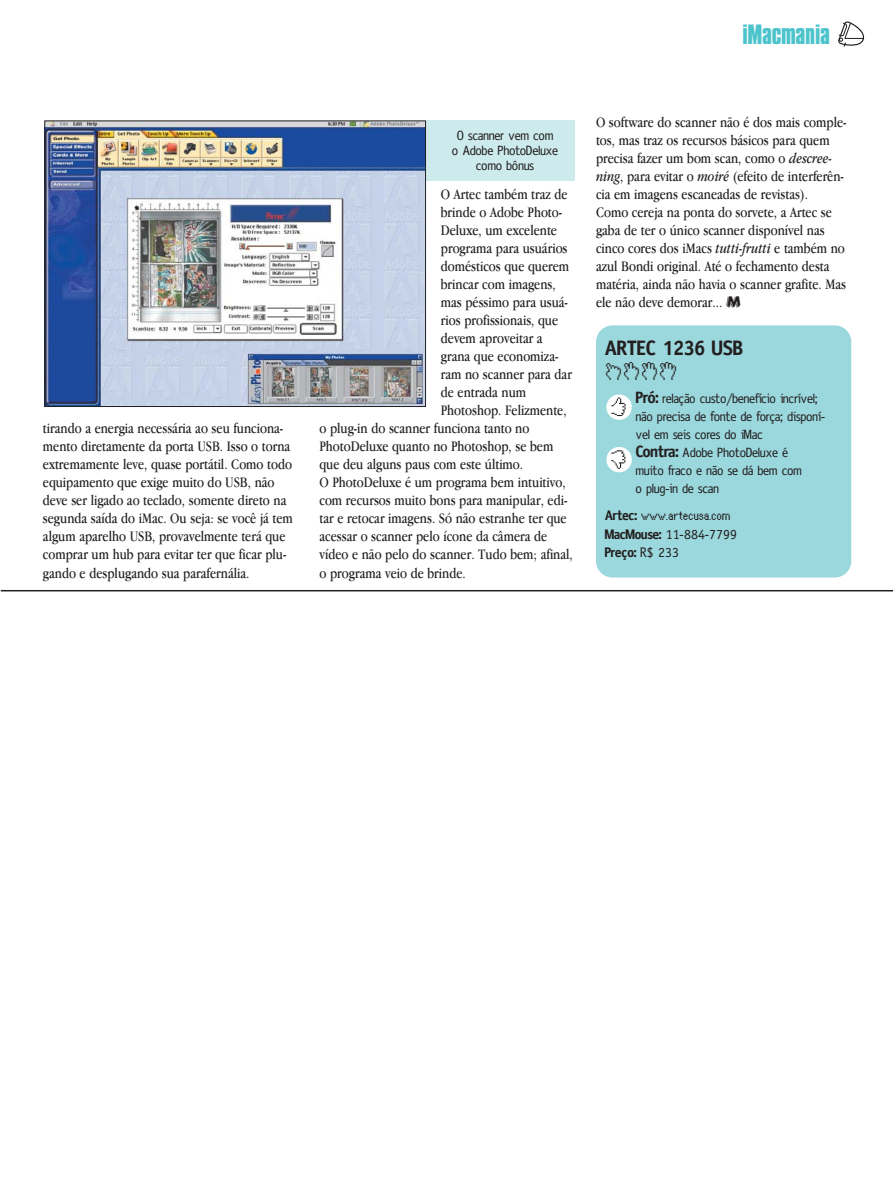
<style>
.page{position:relative;width:893px;height:1190px;background:#fff}
.page>*{position:absolute;margin:0;border:0;box-sizing:border-box;transform-origin:0 0}
.t1{font:27px "Macmania Garamond Normal";color:#231f1f}
.t2{font:700 24px "Compacta BT";letter-spacing:-.015em;color:#4dc4cc}
.t3{font:700 21px "Oficina";letter-spacing:.015em;color:#231f1f}
.t4{font:15px/18px "Macmania Garamond Normal";color:#231f1f}
.t5{font:13.95px/18px "Oficina";color:#231f1f}
.t6{font:13.5px/18px "Oficina";color:#231f1f;text-align:center}
.t7{font:13.5px "Genoveva";color:#231f1f}
.s1{font-style:italic}
.s2{font-weight:700;font-size:16.5px}
.s3{font-family:"Oficina";font-weight:700;font-size:13.95px}
.s4{font-weight:700}
</style>
<div class="page">
<div style="left:422px;top:121px;width:152px;height:60px;background:#cdebed"></div>
<svg style="left:838px;top:21px;width:27px;height:26px"></svg>
<div style="left:596px;top:325px;width:255px;height:252px;background:#9bd8de;border-radius:16px"></div>
<img style="left:46px;top:123px;width:378px;height:282px">
<div style="left:44px;top:121px;width:382px;height:286px;border:1px solid #231f1f"></div>
<hr style="left:1px;top:590px;width:891px;height:1px;background:#231f1f">
<div style="left:606px;top:447px;width:25px;height:25px;background:#fff;border-radius:50%"></div>
<svg style="left:611px;top:450px;width:14px;height:19px"></svg>
<div style="left:606px;top:394px;width:25px;height:26px;background:#fff;border-radius:50%"></div>
<svg style="left:611px;top:397px;width:14px;height:19px"></svg>
<h2 class="t2" style="left:742px;top:24px;width:89px">iMacmania</h2>
<p class="t4" style="left:43px;top:421px;width:251px">tirando a energia necessária ao seu funciona&shy;mento diretamente da porta USB. Isso o torna extremamente leve, quase portátil. Como todo equipamento que exige muito do USB, não deve ser ligado ao teclado, somente direto na segunda saída do iMac. Ou seja: se você já tem algum aparelho USB, provavelmente terá que comprar um hub para evitar ter que ficar plu&shy;gando e desplugando sua parafernália.</p>
<p class="t6" style="left:452px;top:129px;width:107px;line-height:15px">O scanner vem com<br>o Adobe PhotoDeluxe como bônus</p>
<p class="t4" style="left:441px;top:187px;width:128px">O Artec também traz de</p>
<p class="t4" style="left:441px;top:205px;width:123px">brinde o Adobe Photo-</p>
<p class="t4" style="left:441px;top:223px;width:118px">Deluxe, um excelente</p>
<p class="t4" style="left:441px;top:241px;width:128px">programa para usuários</p>
<p class="t4" style="left:441px;top:259px;width:130px">domésticos que querem</p>
<p class="t4" style="left:441px;top:277px;width:116px">brincar com imagens,</p>
<p class="t4" style="left:441px;top:295px;width:129px">mas péssimo para usuá-</p>
<p class="t4" style="left:441px;top:313px;width:119px">rios profissionais, que</p>
<p class="t4" style="left:441px;top:331px;width:103px">devem aproveitar a</p>
<p class="t4" style="left:441px;top:349px;width:119px">grana que economiza-</p>
<p class="t4" style="left:441px;top:367px;width:133px">ram no scanner para dar</p>
<p class="t4" style="left:441px;top:385px;width:87px">de entrada num</p>
<p class="t4" style="left:441px;top:403px;width:127px">Photoshop. Felizmente,</p>
<p class="t4" style="left:319px;top:421px;width:211px">o plug-in do scanner funciona tanto no</p>
<p class="t4" style="left:319px;top:439px;width:235px">PhotoDeluxe quanto no Photoshop, se bem</p>
<p class="t4" style="left:319px;top:457px;width:205px">que deu alguns paus com este último.</p>
<p class="t4" style="left:319px;top:475px;width:248px">O PhotoDeluxe é um programa bem intuitivo,</p>
<p class="t4" style="left:319px;top:493px;width:249px">com recursos muito bons para manipular, edi-</p>
<p class="t4" style="left:319px;top:511px;width:249px">tar e retocar imagens. Só não estranhe ter que</p>
<p class="t4" style="left:319px;top:529px;width:229px">acessar o scanner pelo ícone da câmera de</p>
<p class="t4" style="left:319px;top:547px;width:255px">vídeo e não pelo do scanner. Tudo bem; afinal,</p>
<p class="t4" style="left:319px;top:565px;width:148px">o programa veio de brinde.</p>
<p class="t4" style="left:596px;top:115px;width:252px">O software do scanner não é dos mais comple&shy;tos, mas traz os recursos básicos para quem precisa fazer um bom scan, como o <span class="s1">descree&shy;ning</span>, para evitar o <span class="s1">moiré</span> (efeito de interferên&shy;cia em imagens escaneadas de revistas).<br>Como cereja na ponta do sorvete, a Artec se gaba de ter o único scanner disponível nas cinco cores dos iMacs <span class="s1">tutti-frutti</span> e também no azul Bondi original. Até o fechamento desta matéria, ainda não havia o scanner grafite. Mas ele não deve demorar... µ</p>
<h3 class="t3" style="left:605px;top:341px;width:140px">ARTEC 1236 USB</h3>
<h1 class="t1" style="left:605px;top:361px;width:75px">¡™£¢</h1>
<p class="t6" style="left:636px;top:391px;width:191px;text-align:left"><span class="s2">Pró:</span> relação custo/benefício incrível; não precisa de fonte de força; disponí&shy;vel em seis cores do iMac<br><span class="s2">Contra:</span> Adobe PhotoDeluxe é<br>muito fraco e não se dá bem com<br>o plug-in de scan</p>
<p class="t7" style="left:605px;top:508px;width:127px"><span class="s3">Artec:</span> www.artecusa.com</p>
<p class="t5" style="left:605px;top:526px;width:134px"><span class="s4">MacMouse:</span> 11-884-7799<br><span class="s4">Preço:</span> R$ 233</p>
</div>
